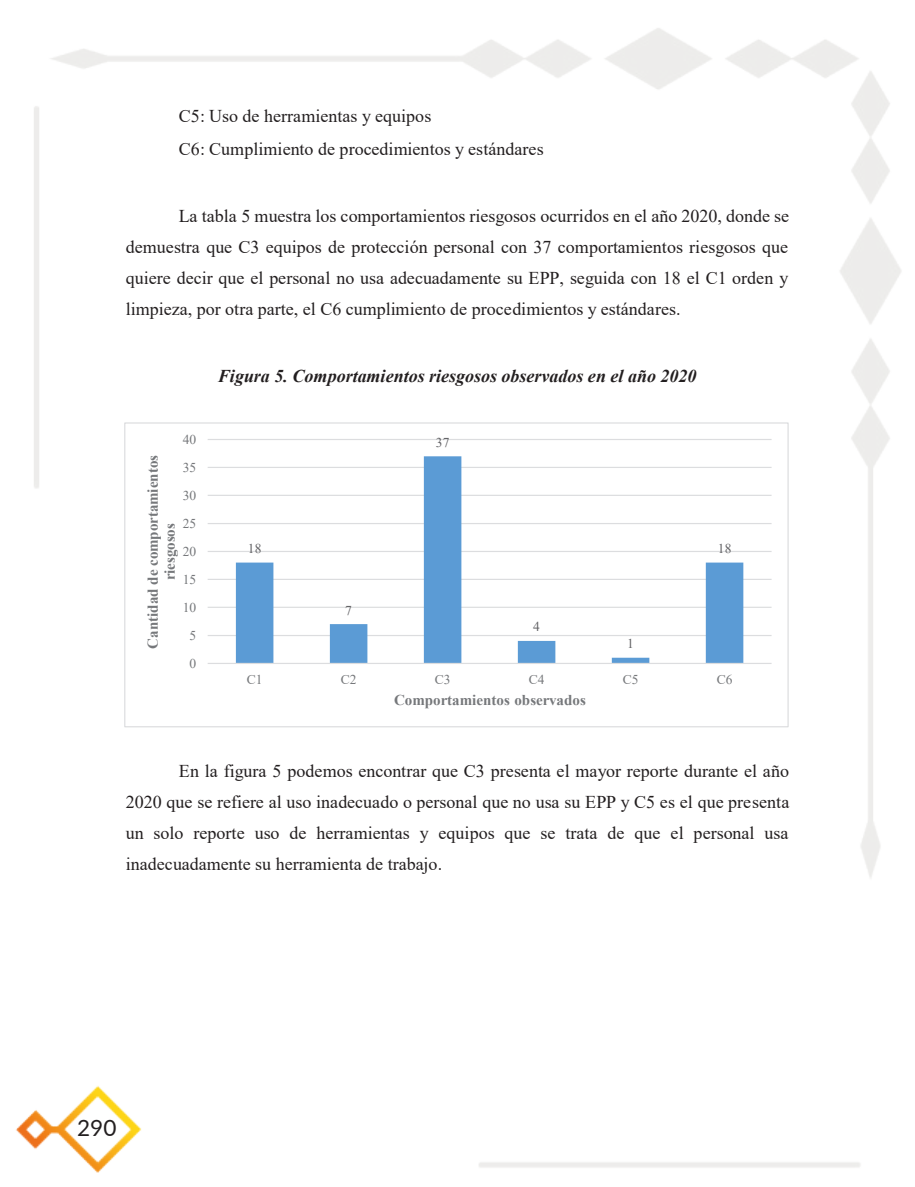
<style>
.page{position:relative;width:915px;height:1187px;background:#fff}
.page>*{position:absolute;margin:0;border:0;box-sizing:border-box;transform-origin:0 0}
.t1{font:22.5px "Lato";color:#231f20}
.t2{font:18px/31px "Times New Roman";color:#231f20;text-align:justify}
.t3{font:italic 700 18px "Times New Roman";color:#231f20}
.t4{font:700 15px/17.1px "Times New Roman";color:#76787b;text-align:center}
.t5{font:13.5px "Times New Roman";letter-spacing:.01em;color:#76787b}
.t6{font:13.5px "Times New Roman";color:#636366}
</style>
<div class="page">
<img style="left:15px;top:1085px;width:127px;height:88px">
<hr style="left:207px;top:635px;width:564px;height:1px;background:#dcdddf">
<hr style="left:207px;top:606px;width:564px;height:2px;background:#dcdddf">
<hr style="left:207px;top:578px;width:564px;height:2px;background:#dcdddf">
<hr style="left:207px;top:551px;width:564px;height:1px;background:#dcdddf">
<hr style="left:207px;top:523px;width:564px;height:1px;background:#dcdddf">
<hr style="left:207px;top:494px;width:564px;height:2px;background:#dcdddf">
<hr style="left:207px;top:467px;width:564px;height:1px;background:#dcdddf">
<hr style="left:207px;top:439px;width:564px;height:1px;background:#dcdddf">
<svg style="left:236px;top:456px;width:507px;height:206px"></svg>
<hr style="left:207px;top:662px;width:564px;height:2px;background:#dcdddf">
<p class="t2" style="left:179px;top:99px;width:366px;line-height:33.3px">C5: Uso de herramientas y equipos<br>C6: Cumplimiento de procedimientos y estándares</p>
<p class="t2" style="left:126px;top:199px;width:664px;text-indent:53px">La tabla 5 muestra los comportamientos riesgosos ocurridos en el año 2020, donde se demuestra que C3 equipos de protección personal con 37 comportamientos riesgosos que quiere decir que el personal no usa adecuadamente su EPP, seguida con 18 el C1 orden y limpieza, por otra parte, el C6 cumplimiento de procedimientos y estándares.</p>
<p class="t5" style="left:183px;top:429px;width:15px">40</p>
<p class="t4" style="left:144px;top:648px;width:195px;rotate:-90deg">Cantidad de comportamientos riesgosos</p>
<p class="t5" style="left:183px;top:457px;width:15px">35</p>
<p class="t5" style="left:183px;top:485px;width:15px">30</p>
<p class="t5" style="left:183px;top:513px;width:15px">25</p>
<p class="t5" style="left:183px;top:541px;width:15px">20</p>
<p class="t5" style="left:183px;top:569px;width:15px">15</p>
<p class="t5" style="left:183px;top:597px;width:15px">10</p>
<p class="t5" style="left:189px;top:625px;width:8px">5</p>
<p class="t5" style="left:189px;top:653px;width:8px">0</p>
<p class="t3" style="left:218px;top:363px;width:480px">Figura 5. Comportamientos riesgosos observados en el año 2020</p>
<p class="t6" style="left:248px;top:539px;width:15px">18</p>
<p class="t6" style="left:345px;top:600px;width:8px">7</p>
<p class="t6" style="left:436px;top:432px;width:15px">37</p>
<p class="t6" style="left:533px;top:617px;width:8px">4</p>
<p class="t6" style="left:627px;top:634px;width:8px">1</p>
<p class="t6" style="left:717px;top:539px;width:15px">18</p>
<p class="t5" style="left:247px;top:669px;width:17px">C1</p>
<p class="t5" style="left:341px;top:669px;width:17px">C2</p>
<p class="t5" style="left:434px;top:669px;width:17px">C3</p>
<p class="t5" style="left:528px;top:669px;width:17px">C4</p>
<p class="t5" style="left:622px;top:669px;width:17px">C5</p>
<p class="t5" style="left:716px;top:669px;width:17px">C6</p>
<p class="t4" style="left:394px;top:691px;width:193px">Comportamientos observados</p>
<p class="t2" style="left:126px;top:754px;width:665px;text-indent:53px">En la figura 5 podemos encontrar que C3 presenta el mayor reporte durante el año 2020 que se refiere al uso inadecuado o personal que no usa su EPP y C5 es el que presenta un solo reporte uso de herramientas y equipos que se trata de que el personal usa inadecuadamente su herramienta de trabajo.</p>
<p class="t1" style="left:77px;top:1111px;width:41px">290</p>
</div>
